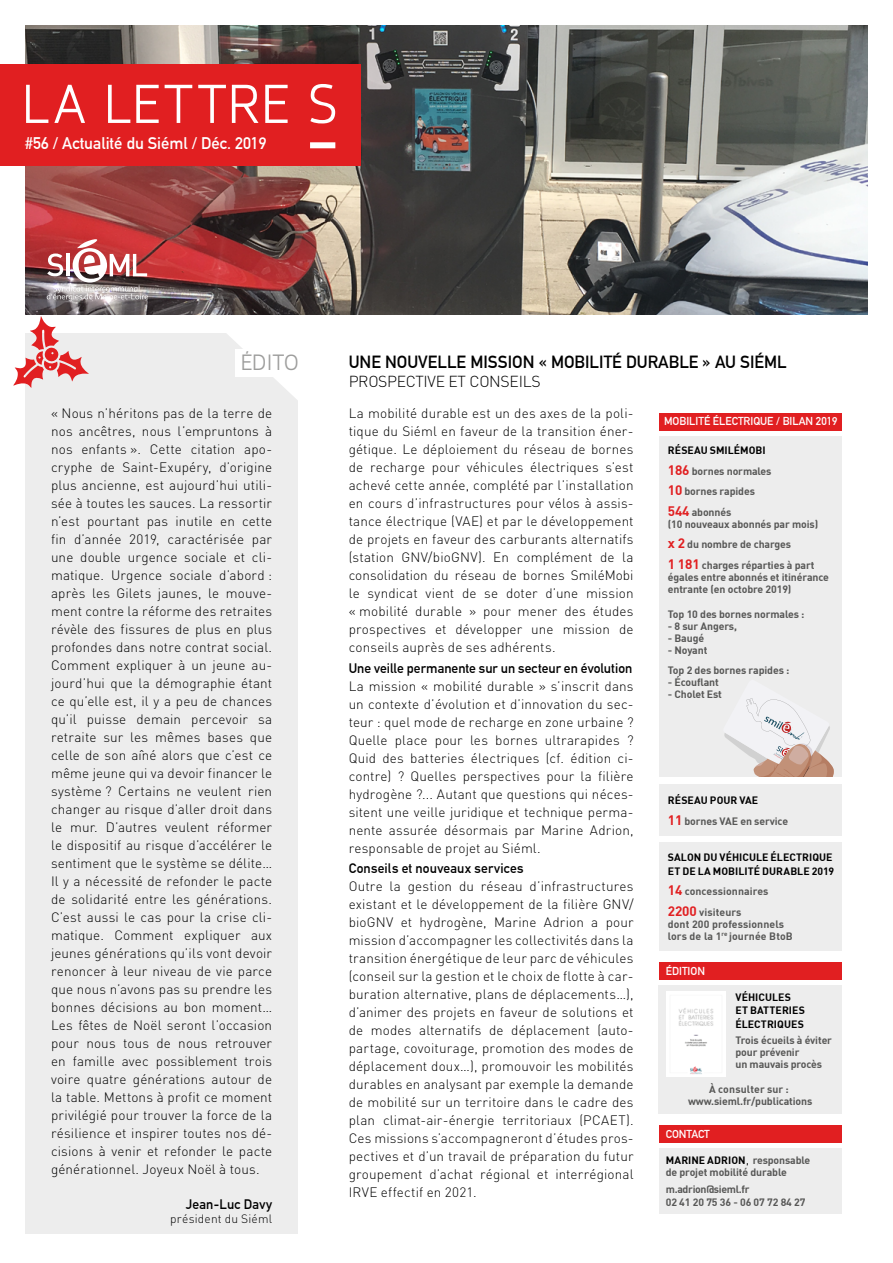
<style>
.page{position:relative;width:893px;height:1263px;background:#fff}
.page>*{position:absolute;margin:0;border:0;box-sizing:border-box;transform-origin:0 0}
.t1{font:55.5px "Requiem";letter-spacing:.01em;color:#fff}
.t2{font:22.5px "Requiem";letter-spacing:.02em;color:#9d9d9c}
.t3{font:700 17.25px "DIN Alternate";color:#000}
.t4{font:700 16.5px "DIN Alternate";color:#fff}
.t5{font:300 15.75px "DIN";letter-spacing:-.02em;color:#000}
.t6{font:300 13.5px/18px "DIN";letter-spacing:.01em;color:#000;text-align:justify}
.t7{font:700 13.5px "DIN Alternate";letter-spacing:.005em;color:#000}
.t8{font:300 12px "DIN";letter-spacing:.015em;color:#000}
.t9{font:700 11.25px "DIN Alternate";color:#fff}
.t10{font:700 10.5px/20.5px "DIN";letter-spacing:-.01em;color:#575756}
.t11{font:700 10.5px/13.5px "DIN";letter-spacing:.005em;color:#000}
.t12{font:700 10.5px/20.5px "DIN";letter-spacing:.01em;color:#575756}
.s1{color:#000}
.s2{font-size:13.5px;color:#e11f21}
.s3{font-weight:300;font-size:13.5px;color:#000}
</style>
<div class="page">
<div style="left:659px;top:842px;width:183px;height:108px;background:#ededed"></div>
<img style="left:26px;top:26px;width:841px;height:289px">
<div style="left:26px;top:333px;width:272px;height:900px;background:#ededed"></div>
<div style="left:0;top:65px;width:361px;height:101px;background:#e11f21"></div>
<div style="left:310px;top:142px;width:25px;height:6px;background:#fff"></div>
<svg style="left:227px;top:333px;width:71px;height:67px"></svg>
<div style="left:235px;top:349px;width:65px;height:27px;background:#fff"></div>
<img style="left:47px;top:239px;width:101px;height:62px">
<div style="left:659px;top:436px;width:183px;height:342px;background:#ededed"></div>
<div style="left:659px;top:413px;width:183px;height:17px;background:#e11f21"></div>
<div style="left:659px;top:1125px;width:183px;height:17px;background:#e11f21"></div>
<div style="left:659px;top:962px;width:183px;height:17px;background:#e11f21"></div>
<div style="left:659px;top:1148px;width:183px;height:66px;background:#ededed"></div>
<div style="left:659px;top:985px;width:183px;height:128px;background:#ededed"></div>
<img style="left:666px;top:992px;width:60px;height:84px">
<svg style="left:724px;top:698px;width:110px;height:79px"></svg>
<div style="left:659px;top:777px;width:201px;height:65px;background:#fff"></div>
<div style="left:659px;top:785px;width:183px;height:51px;background:#ededed"></div>
<svg style="left:13px;top:316px;width:76px;height:72px"></svg>
<h1 class="t1" style="left:23px;top:74px;width:316px">LA LETTRE S</h1>
<p class="t4" style="left:25px;top:130px;width:243px">#56 / Actualité du Siéml / Déc. 2019</p>
<h2 class="t2" style="left:242px;top:350px;width:58px">ÉDITO</h2>
<p class="t6" style="left:51px;top:404px;width:223px">« Nous n’héritons pas de la terre de nos ancêtres, nous l’empruntons à nos enfants ». Cette citation apo&shy;cryphe de Saint-Exupéry, d’origine plus ancienne, est aujourd’hui utili&shy;sée à toutes les sauces. La ressortir n’est pourtant pas inutile en cette fin d’année 2019, caractérisée par une double urgence sociale et cli&shy;matique. Urgence sociale d’abord : après les Gilets jaunes, le mouve&shy;ment contre la réforme des retraites révèle des fissures de plus en plus profondes dans notre contrat social.<br>Comment expliquer à un jeune au&shy;jourd’hui que la démographie étant ce qu’elle est, il y a peu de chances qu’il puisse demain percevoir sa retraite sur les mêmes bases que celle de son aîné alors que c’est ce même jeune qui va devoir financer le système ? Certains ne veulent rien changer au risque d’aller droit dans le mur. D’autres veulent réformer le dispositif au risque d’accélérer le sentiment que le système se délite… Il y a nécessité de refonder le pacte de solidarité entre les générations.<br>C’est aussi le cas pour la crise cli&shy;matique. Comment expliquer aux jeunes générations qu’ils vont devoir renoncer à leur niveau de vie parce que nous n’avons pas su prendre les bonnes décisions au bon moment… Les fêtes de Noël seront l’occasion pour nous tous de nous retrouver en famille avec possiblement trois voire quatre générations autour de la table. Mettons à profit ce moment privilégié pour trouver la force de la résilience et inspirer toutes nos dé&shy;cisions à venir et refonder le pacte générationnel. Joyeux Noël à tous.</p>
<p class="t7" style="left:186px;top:1194px;width:88px">Jean-Luc Davy</p>
<p class="t8" style="left:170px;top:1211px;width:103px">président du Siéml</p>
<p class="t3" style="left:349px;top:349px;width:440px">UNE NOUVELLE MISSION « MOBILITÉ DURABLE » AU SIÉML</p>
<p class="t5" style="left:349px;top:372px;width:193px">PROSPECTIVE ET CONSEILS</p>
<p class="t6" style="left:349px;top:404px;width:286px">La mobilité durable est un des axes de la poli&shy;tique du Siéml en faveur de la transition éner&shy;gétique. Le déploiement du réseau de bornes de recharge pour véhicules électriques s’est achevé cette année, complété par l’installation en cours d’infrastructures pour vélos à assis&shy;tance électrique (VAE) et par le développement de projets en faveur des carburants alternatifs (station GNV/bioGNV). En complément de la consolidation du réseau de bornes SmiléMobi le syndicat vient de se doter d’une mission « mobilité durable » pour mener des études prospectives et développer une mission de conseils auprès de ses adhérents.</p>
<p class="t7" style="left:349px;top:658px;width:285px">Une veille permanente sur un secteur en évolution</p>
<p class="t6" style="left:349px;top:677px;width:286px">La mission « mobilité durable » s’inscrit dans un contexte d’évolution et d’innovation du sec&shy;teur : quel mode de recharge en zone urbaine ?<br>Quelle place pour les bornes ultrarapides ?<br>Quid des batteries électriques (cf. édition ci&shy;contre) ? Quelles perspectives pour la filière hydrogène ?... Autant que questions qui néces&shy;sitent une veille juridique et technique perma&shy;nente assurée désormais par Marine Adrion, responsable de projet au Siéml.</p>
<p class="t7" style="left:349px;top:858px;width:176px">Conseils et nouveaux services</p>
<p class="t6" style="left:349px;top:877px;width:286px">Outre la gestion du réseau d’infrastructures existant et le développement de la filière GNV/ bioGNV et hydrogène, Marine Adrion a pour mission d’accompagner les collectivités dans la transition énergétique de leur parc de véhicules (conseil sur la gestion et le choix de flotte à car&shy;buration alternative, plans de déplacements…), d’animer des projets en faveur de solutions et de modes alternatifs de déplacement (auto&shy;partage, covoiturage, promotion des modes de déplacement doux…), promouvoir les mobilités durables en analysant par exemple la demande de mobilité sur un territoire dans le cadre des plan climat-air-énergie territoriaux (PCAET).<br>Ces missions s’accompagneront d’études pros&shy;pectives et d’un travail de préparation du futur groupement d’achat régional et interrégional IRVE effectif en 2021.</p>
<p class="t9" style="left:664px;top:413px;width:175px">MOBILITÉ ÉLECTRIQUE / BILAN 2019</p>
<p class="t10" style="left:668px;top:440px;width:105px"><span class="s1">RÉSEAU SMILÉMOBI<br></span><span class="s2">186</span> bornes normales<br><span class="s2">10</span> bornes rapides<br><span class="s2">544</span> abonnés</p>
<p class="t10" style="left:668px;top:513px;width:152px">(10 nouveaux abonnés par mois) <span class="s2">x 2</span> du nombre de charges<br><span class="s2">1 181</span> charges réparties à part</p>
<p class="t10" style="left:668px;top:571px;width:163px;line-height:12px">égales entre abonnés et itinérance entrante (en octobre 2019)</p>
<p class="t10" style="left:668px;top:603px;width:138px">Top 10 des bornes normales :</p>
<p class="t10" style="left:668px;top:615px;width:71px">- 8 sur Angers,</p>
<p class="t10" style="left:668px;top:627px;width:38px">- Baugé</p>
<p class="t10" style="left:668px;top:639px;width:123px">- Noyant<br>Top 2 des bornes rapides :</p>
<p class="t10" style="left:668px;top:672px;width:53px">- Écouflant</p>
<p class="t10" style="left:668px;top:684px;width:56px">- Cholet Est</p>
<p class="t10" style="left:668px;top:790px;width:122px"><span class="s1">RÉSEAU POUR VAE<br></span><span class="s2">11</span> bornes VAE en service</p>
<p class="t11" style="left:668px;top:850px;width:168px">SALON DU VÉHICULE ÉLECTRIQUE<br>ET DE LA MOBILITÉ DURABLE 2019</p>
<p class="t12" style="left:668px;top:881px;width:102px"><span class="s2">14</span> concessionnaires<br><span class="s2">2200</span> visiteurs</p>
<p class="t12" style="left:668px;top:917px;width:127px;line-height:12px">dont 200 professionnels lors de la 1<sup>re</sup> journée BtoB</p>
<p class="t9" style="left:666px;top:962px;width:41px">ÉDITION</p>
<p class="t11" style="left:735px;top:990px;width:71px">VÉHICULES<br>ET BATTERIES<br>ÉLECTRIQUES</p>
<p class="t10" style="left:735px;top:1034px;width:98px;line-height:12px">Trois écueils à éviter pour prévenir<br>un mauvais procès</p>
<p class="t10" style="left:688px;top:1083px;width:126px;line-height:12px;text-align:center">À consulter sur : www.sieml.fr/publications</p>
<p class="t9" style="left:666px;top:1126px;width:46px">CONTACT</p>
<p class="t10" style="left:666px;top:1154px;width:146px;line-height:12px"><span class="s1">MARINE ADRION</span><span class="s3">,</span> responsable de projet mobilité durable</p>
<p class="t10" style="left:666px;top:1183px;width:141px;line-height:12.6px">m.adrion@sieml.fr<br>02 41 20 75 36 - 06 07 72 84 27</p>
</div>
